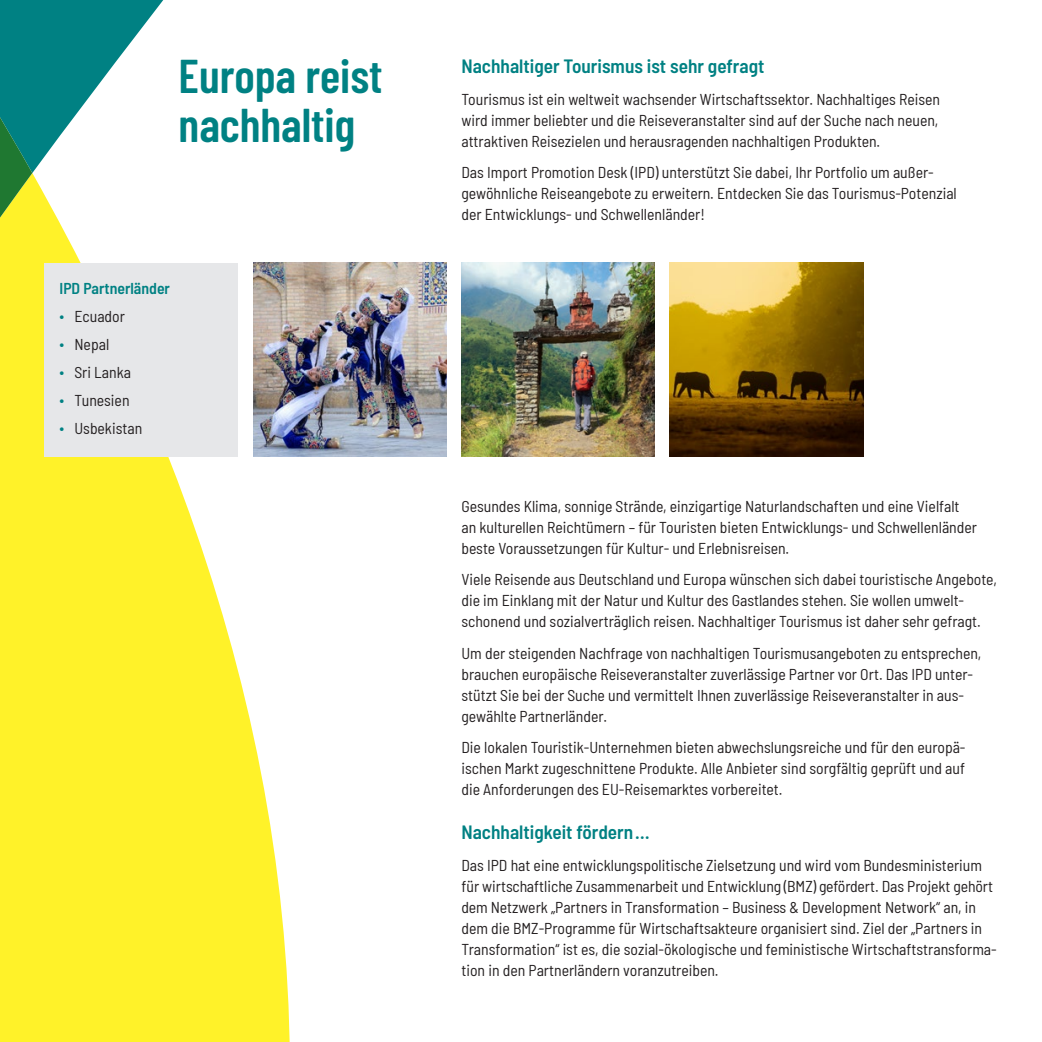
<style>
.page{position:relative;width:1042px;height:1042px;background:#fff}
.page>*{position:absolute;margin:0;border:0;box-sizing:border-box;transform-origin:0 0}
.t1{font:600 47.25px/49px "Barlow Condensed";color:#008183}
.t2{font:600 semi-condensed 19.25px "Barlow";color:#008183}
.t3{font:semi-condensed 15.75px/21px "Barlow";color:#231f20}
.s1{font-weight:600;color:#008183}
.s2{color:#008183}
</style>
<div class="page">
<svg style="left:0;top:320px;width:32px;height:33px"></svg>
<svg style="left:0;top:353px;width:447px;height:689px;fill:#fff229"></svg>
<svg style="left:0;top:0;width:447px;height:320px"></svg>
<img style="left:670px;top:263px;width:193px;height:193px">
<img style="left:253px;top:263px;width:193px;height:193px">
<img style="left:461px;top:263px;width:194px;height:193px">
<div style="left:45px;top:263px;width:193px;height:193px;background:#e6e7e9"></div>
<h1 class="t1" style="left:179px;top:48px;width:205px">Europa reist nachhaltig</h1>
<p class="t3" style="left:60px;top:273px;width:112px;line-height:28px"><span class="s1">IPD Partnerländer </span><span class="s2">∙</span> Ecuador<br><span class="s2">∙</span> Nepal<br><span class="s2">∙</span> Sri Lanka<br><span class="s2">∙</span> Tunesien<br><span class="s2">∙</span> Usbekistan</p>
<p class="t2" style="left:461px;top:52px;width:304px">Nachhaltiger Tourismus ist sehr gefragt</p>
<p class="t3" style="left:461px;top:87px;width:480px;text-align:justify">Tourismus ist ein weltweit wachsender Wirtschaftssektor. Nachhaltiges Reisen wird immer beliebter und die Reiseveranstalter sind auf der Suche nach neuen, attraktiven Reisezielen und herausragenden nachhaltigen Produkten.</p>
<p class="t3" style="left:461px;top:161px;width:497px">Das Import Promotion Desk (IPD) unterstützt Sie dabei, Ihr Portfolio um außer&shy;gewöhnliche Reiseangebote zu erweitern. Entdecken Sie das Tourismus-Potenzial der Entwicklungs- und Schwellenländer!</p>
<p class="t3" style="left:461px;top:494px;width:517px">Gesundes Klima, sonnige Strände, einzigartige Naturlandschaften und eine Vielfalt an kulturellen Reichtümern – für Touristen bieten Entwicklungs- und Schwellenländer beste Voraussetzungen für Kultur- und Erlebnisreisen.</p>
<p class="t3" style="left:461px;top:568px;width:537px">Viele Reisende aus Deutschland und Europa wünschen sich dabei touristische Angebote, die im Einklang mit der Natur und Kultur des Gastlandes stehen. Sie wollen umwelt&shy;schonend und sozialverträglich reisen. Nachhaltiger Tourismus ist daher sehr gefragt.</p>
<p class="t3" style="left:461px;top:641px;width:521px">Um der steigenden Nachfrage von nachhaltigen Tourismusangeboten zu entsprechen, brauchen europäische Reiseveranstalter zuverlässige Partner vor Ort. Das IPD unter&shy;stützt Sie bei der Suche und vermittelt Ihnen zuverlässige Reiseveranstalter in aus&shy;gewählte Partnerländer.</p>
<p class="t3" style="left:461px;top:736px;width:505px;text-align:justify">Die lokalen Touristik-Unternehmen bieten abwechslungsreiche und für den europä&shy;ischen Markt zugeschnittene Produkte. Alle Anbieter sind sorgfältig geprüft und auf die Anforderungen des EU-Reisemarktes vorbereitet.</p>
<p class="t2" style="left:461px;top:818px;width:190px">Nachhaltigkeit fördern …</p>
<p class="t3" style="left:461px;top:853px;width:537px">Das IPD hat eine entwicklungspolitische Zielsetzung und wird vom Bundesministerium für wirtschaftliche Zusammenarbeit und Entwicklung (BMZ) gefördert. Das Projekt gehört dem Netzwerk „Partners in Transformation – Business &amp; Development Network“ an, in dem die BMZ-Programme für Wirtschaftsakteure organisiert sind. Ziel der „Partners in Transformation“ ist es, die sozial-ökologische und feministische Wirtschaftstransforma&shy;tion in den Partnerländern voranzutreiben.</p>
</div>
